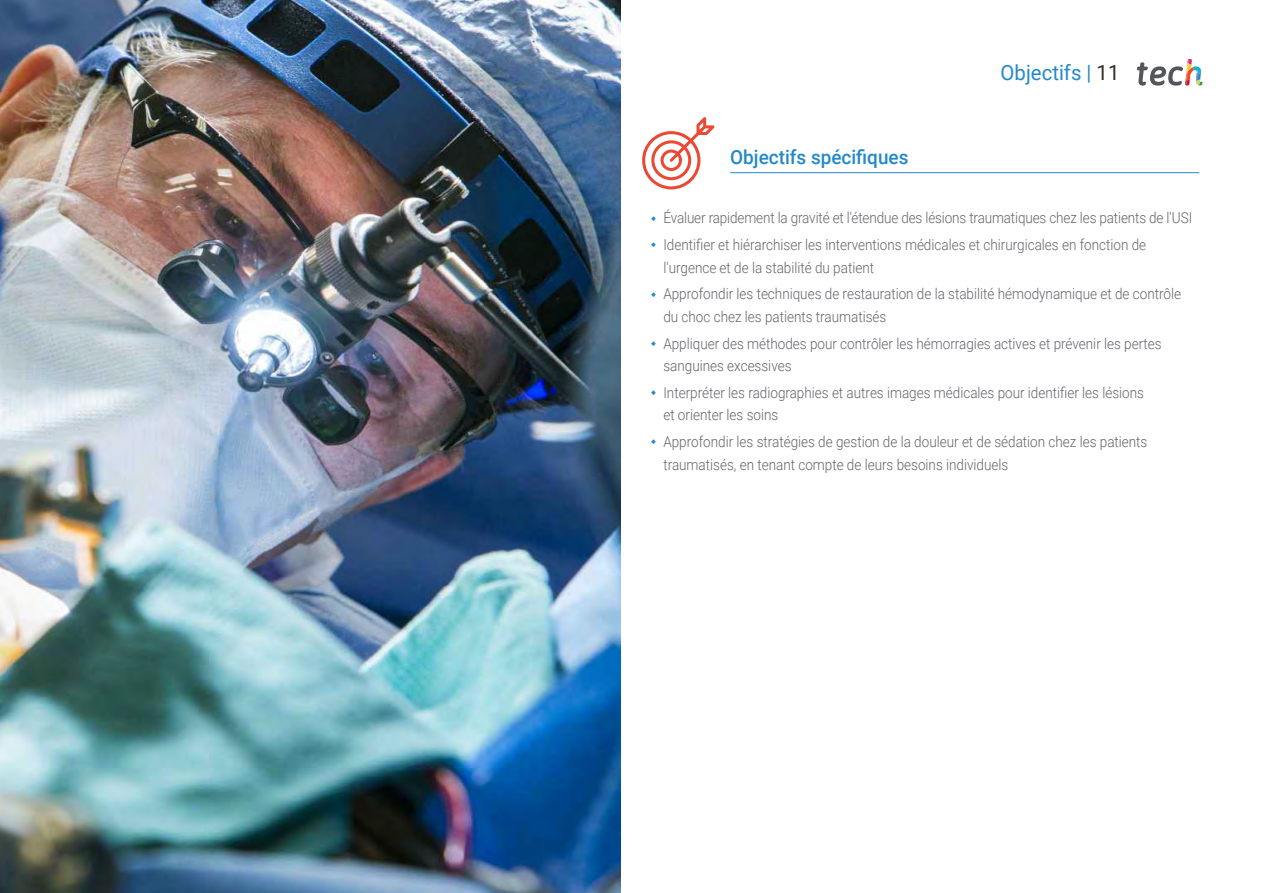
<style>
.page{position:relative;width:1263px;height:893px;background:#fff}
.page>*{position:absolute;margin:0;border:0;box-sizing:border-box;transform-origin:0 0}
.t1{font:21px "Roboto";color:#2488c9}
.t2{font:500 19.5px "Roboto";color:#2488c9}
.t3{font:300 15px/26.7px "Roboto";color:#61646a;scale:.9 1}
.s1{color:#312e20}
</style>
<div class="page">
<hr style="left:730px;top:172px;width:469px;height:1px;background:#2488c9">
<svg style="left:642px;top:117px;width:72px;height:72px"></svg>
<img style="left:0;top:0;width:621px;height:893px">
<svg style="left:1137px;top:59px;width:65px;height:27px"></svg>
<h2 class="t2" style="left:730px;top:144px;width:180px">Objectifs spécifiques</h2>
<h1 class="t1" style="left:1000px;top:57px;width:120px">Objectifs | <span class="s1">11</span></h1>
<p class="t3" style="left:663px;top:204px;width:589px">Évaluer rapidement la gravité et l'étendue des lésions traumatiques chez les patients de l'USI<br>Identifier et hiérarchiser les interventions médicales et chirurgicales en fonction de</p>
<p class="t3" style="left:663px;top:253px;width:577px">l'urgence et de la stabilité du patient<br>Approfondir les techniques de restauration de la stabilité hémodynamique et de contrôle</p>
<p class="t3" style="left:663px;top:303px;width:555px">du choc chez les patients traumatisés<br>Appliquer des méthodes pour contrôler les hémorragies actives et prévenir les pertes</p>
<p class="t3" style="left:663px;top:352px;width:536px">sanguines excessives<br>Interpréter les radiographies et autres images médicales pour identifier les lésions</p>
<p class="t3" style="left:663px;top:401px;width:539px">et orienter les soins<br>Approfondir les stratégies de gestion de la douleur et de sédation chez les patients</p>
<p class="t3" style="left:663px;top:450px;width:385px">traumatisés, en tenant compte de leurs besoins individuels</p>
</div>
